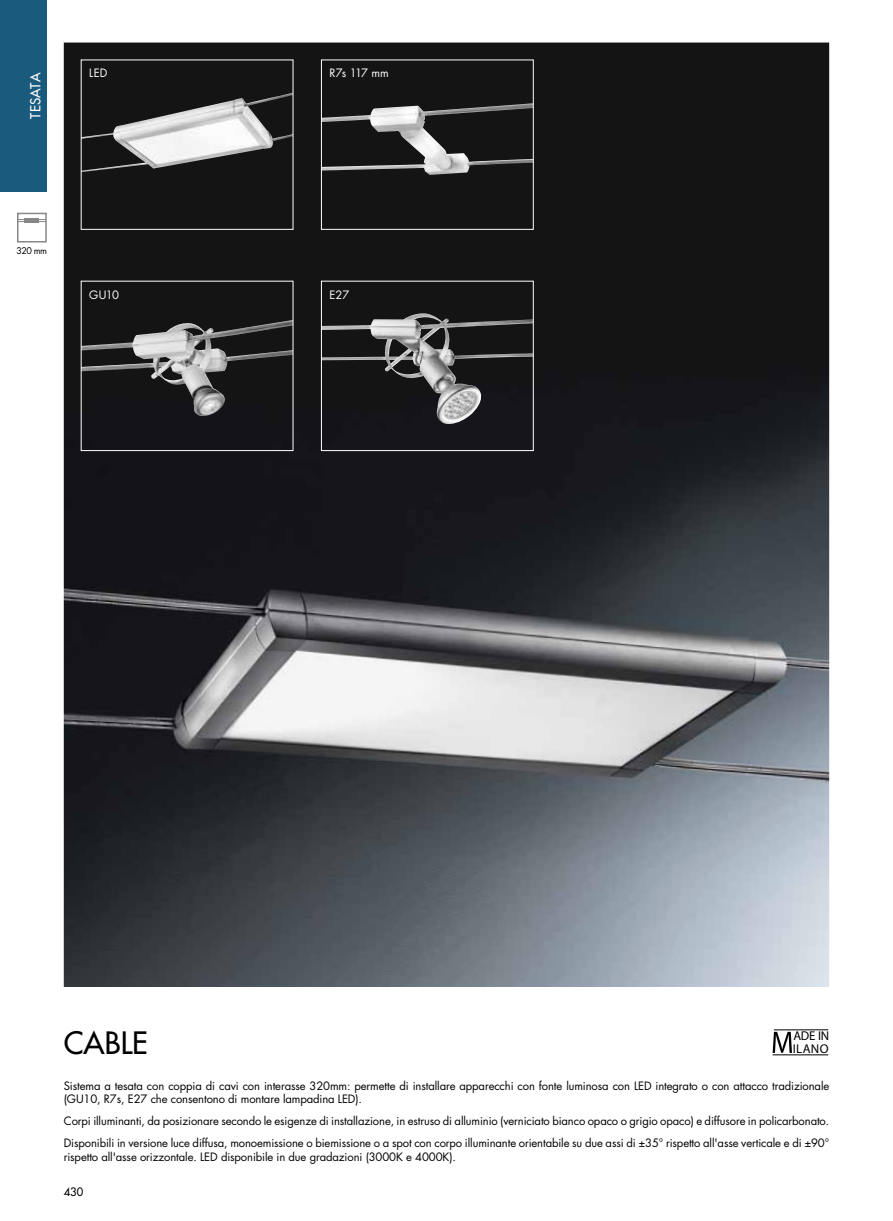
<style>
.page{position:relative;width:893px;height:1221px;background:#fff}
.page>*{position:absolute;margin:0;border:0;box-sizing:border-box;transform-origin:0 0}
.t1{font:500 30px "Futura Std";color:#000}
.t2{font:500 13.5px "Futura Std";color:#fff}
.t3{font:12.75px "Myriad Pro";letter-spacing:.02em;color:#000}
.t4{font:11.25px/13.5px "Futura Std";letter-spacing:-.01em;color:#000}
.t5{font:11.25px "Futura Std";color:#fff}
.t6{font:500 11.25px "Futura Std";color:#000}
.t7{font:9px "Futura Std";color:#000}
</style>
<div class="page">
<div style="left:25px;top:218px;width:14px;height:5px;background:#878787"></div>
<svg style="left:20px;top:219px;width:24px;height:3px"></svg>
<div style="left:17px;top:213px;width:30px;height:29px;border:2px solid #878787"></div>
<div style="left:0;top:0;width:47px;height:191px;background:#195a7d"></div>
<img style="left:64px;top:43px;width:765px;height:943px">
<img style="left:83px;top:93px;width:208px;height:79px">
<img style="left:323px;top:103px;width:209px;height:72px">
<div style="left:321px;top:60px;width:213px;height:170px;border:1px solid #fff"></div>
<img style="left:323px;top:313px;width:209px;height:111px">
<div style="left:321px;top:281px;width:213px;height:170px;border:1px solid #fff"></div>
<img style="left:83px;top:320px;width:208px;height:100px">
<hr style="left:774px;top:1029px;width:54px;height:1px;background:#000">
<hr style="left:773px;top:1054px;width:55px;height:1px;background:#000">
<svg style="left:773px;top:1031px;width:19px;height:21px"></svg>
<p class="t2" style="left:27px;top:118px;width:47px;rotate:-90deg">TESATA</p>
<p class="t5" style="left:89px;top:66px;width:20px">LED</p>
<p class="t5" style="left:330px;top:66px;width:61px">R7s 117 mm</p>
<p class="t7" style="left:17px;top:245px;width:32px">320 mm</p>
<p class="t5" style="left:89px;top:287px;width:31px">GU10</p>
<p class="t5" style="left:330px;top:287px;width:21px">E27</p>
<h1 class="t1" style="left:64px;top:1024px;width:86px">CABLE</h1>
<p class="t3" style="left:793px;top:1028px;width:37px">ADE IN</p>
<p class="t3" style="left:793px;top:1040px;width:37px">ILANO</p>
<p class="t4" style="left:64px;top:1079px;width:767px">Sistema a tesata con coppia di cavi con interasse 320mm: permette di installare apparecchi con fonte luminosa con LED integrato o con attacco tradizionale (GU10, R7s, E27 che consentono di montare lampadina LED).</p>
<p class="t4" style="left:64px;top:1110px;width:767px;line-height:22px">Corpi illuminanti, da posizionare secondo le esigenze di installazione, in estruso di alluminio (verniciato bianco opaco o grigio opaco) e diffusore in policarbonato.<br>Disponibili in versione luce diffusa, monoemissione o biemissione o a spot con corpo illuminante orientabile su due assi di ±35° rispetto all'asse verticale e di ±90°</p>
<p class="t4" style="left:64px;top:1150px;width:394px">rispetto all'asse orizzontale. LED disponibile in due gradazioni (3000K e 4000K).</p>
<p class="t6" style="left:64px;top:1184px;width:21px">430</p>
</div>
